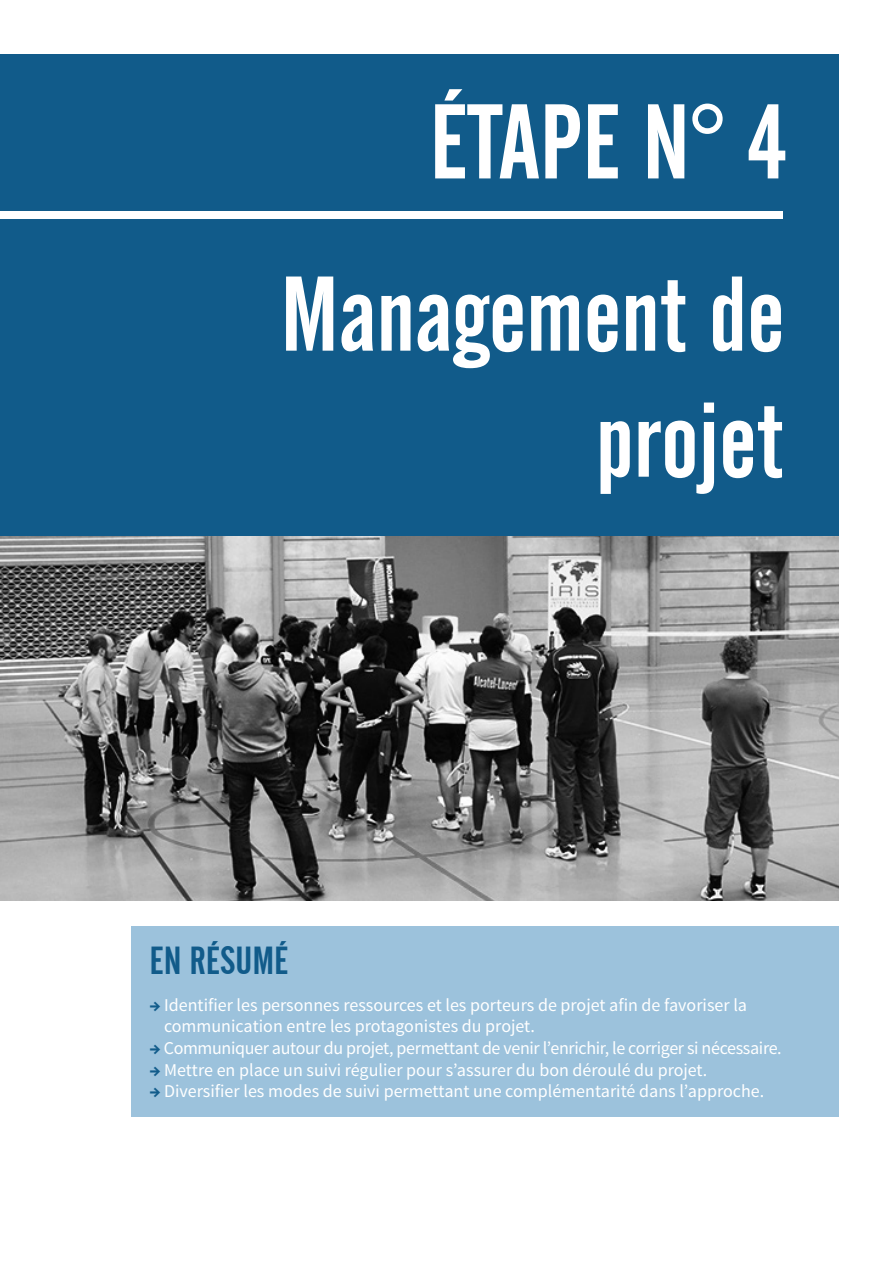
<style>
.page{position:relative;width:893px;height:1263px;background:#fff}
.page>*{position:absolute;margin:0;border:0;box-sizing:border-box;transform-origin:0 0}
.t1{font:105px/172.2px "Alternate Gothic No 2 BT";color:#fff;text-align:right}
.t2{font:39px "Alternate Gothic No 2 BT";color:#115b8a}
.t3{font:18px/21.6px "Source Sans Pro";color:#fff}
.t4{font:18px "Source Sans Pro";letter-spacing:-.02em;color:#fff}
.s1{font-weight:700;color:#125c8b}
</style>
<div class="page">
<div style="left:0;top:54px;width:839px;height:553px;background:#115b8a"></div>
<div style="left:0;top:211px;width:783px;height:7px;background:#fff"></div>
<img style="left:0;top:537px;width:839px;height:364px">
<div style="left:132px;top:926px;width:707px;height:190px;background:#9cc2dc"></div>
<h1 class="t1" style="left:280px;top:57px;width:509px">ÉTAPE N° 4<br>Management de</h1>
<h1 class="t1" style="left:596px;top:356px;width:190px">projet</h1>
<h2 class="t2" style="left:149px;top:938px;width:141px">EN RÉSUMÉ</h2>
<p class="t3" style="left:164px;top:994px;width:585px;text-indent:-15px"><span class="s1">→</span> Identifier les personnes ressources et les porteurs de projet afin de favoriser la communication entre les protagonistes du projet.</p>
<p class="t4" style="left:149px;top:1037px;width:634px"><span class="s1">→</span> Communiquer autour du projet, permettant de venir l’enrichir, le corriger si nécessaire.</p>
<p class="t3" style="left:149px;top:1059px;width:559px"><span class="s1">→</span> Mettre en place un suivi régulier pour s’assurer du bon déroulé du projet.</p>
<p class="t3" style="left:149px;top:1081px;width:616px"><span class="s1">→</span> Diversifier les modes de suivi permettant une complémentarité dans l’approche.</p>
</div>
